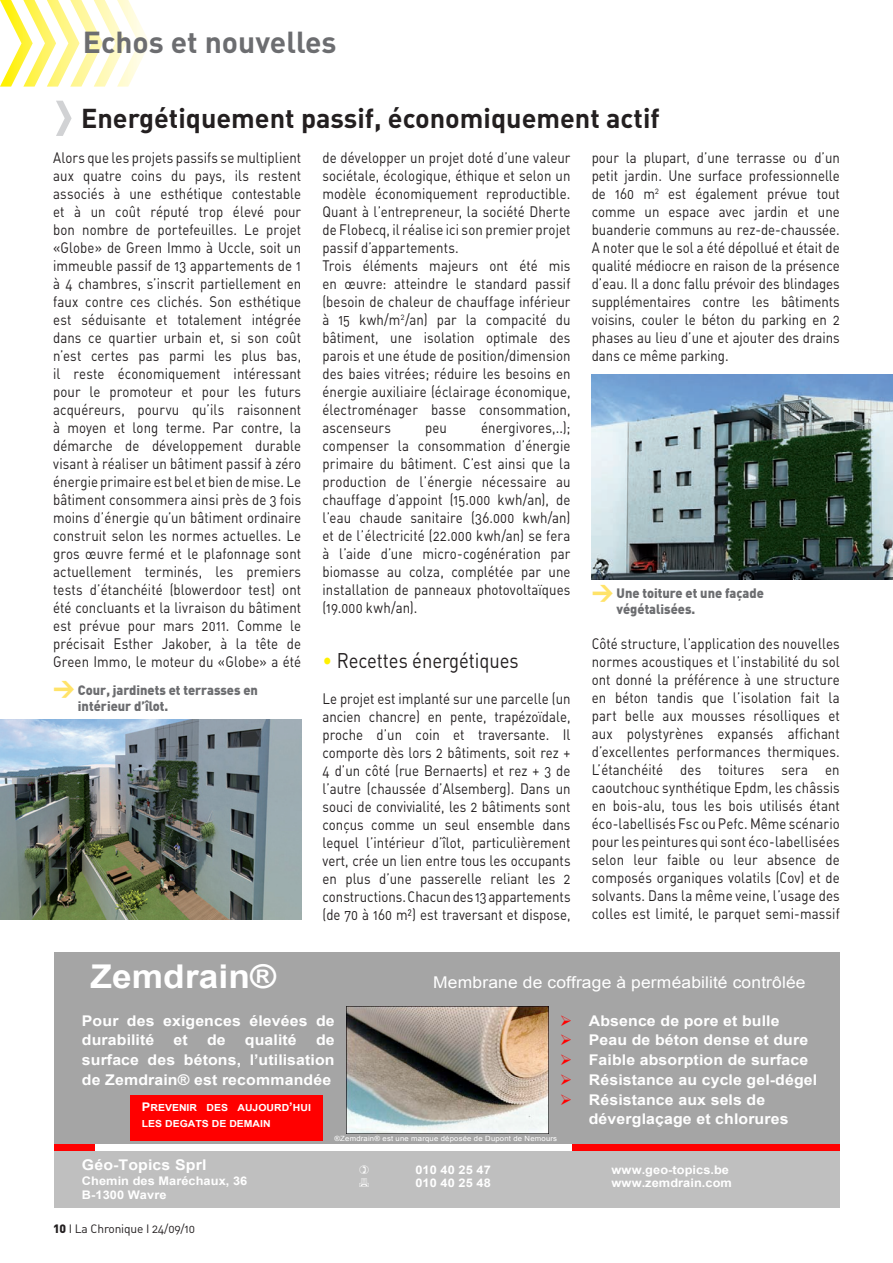
<style>
.page{position:relative;width:893px;height:1263px;background:#fff}
.page>*{position:absolute;margin:0;border:0;box-sizing:border-box;transform-origin:0 0}
.t1{font:700 32.7px "Arial";letter-spacing:.005em;color:#fff;scale:1.08 1}
.t2{font:30px "DIN Bold Alternate";color:#6c6d70}
.Titre{font:27px "DIN Bold Alternate";color:#231f20}
.sous-titre{font:21px "DIN Regular Alternate";letter-spacing:-.005em;color:#231f20;scale:.88 1}
.t3{font:16.2px "Arial";letter-spacing:.01em;color:#fff;scale:1.08 1}
.tx{font:15px/18px "DIN Regular Alternate";letter-spacing:.005em;color:#231f20;text-align:justify;scale:.88 1}
.t4{font:700 14.7px/19.6px "Arial";letter-spacing:.01em;color:#fff;scale:1.08 1}
.légende_photo{font:900 13.5px/16.2px "DIN";color:#6c6d70;scale:.95 1}
.t5{font:12px "DIN Regular Alternate";letter-spacing:-.015em;color:#231f20}
.t6{font:700 11.85px/13.6px "Arial";letter-spacing:.005em;color:#fff;scale:1.08 1}
.t7{font:700 9.75px/15.5px "Arial";color:#fff;scale:1.08 1}
.t8{font:7.2px "Arial";letter-spacing:.025em;color:#fff;scale:1.08 1}
.s1{color:#fff101}
.s2{font-size:22.5px;color:#ffe369}
.s3{font-size:11.85px}
.s4{color:#f00}
.s5{font-family:"DIN";font-weight:900}
</style>
<div class="page">
<svg style="left:0;top:0;width:149px;height:87px"></svg>
<svg style="left:56px;top:101px;width:16px;height:35px"></svg>
<div style="left:54px;top:1140px;width:41px;height:11px;background:#f00"></div>
<div style="left:572px;top:1140px;width:268px;height:13px;background:#f00"></div>
<div style="left:54px;top:952px;width:786px;height:192px;background:#a5a5a5"></div>
<img style="left:347px;top:1006px;width:201px;height:127px">
<div style="left:54px;top:1151px;width:786px;height:57px;background:#bfbfbf"></div>
<div style="left:130px;top:1095px;width:193px;height:45px;background:#f00"></div>
<img style="left:0;top:719px;width:301px;height:201px">
<img style="left:592px;top:374px;width:301px;height:205px">
<p class="t2" style="left:83px;top:23px;width:255px">Echos et nouvelles</p>
<p class="Titre" style="left:81px;top:100px;width:580px">Energétiquement passif, économiquement actif</p>
<p class="tx" style="left:322px;top:148px;width:283px">de développer un projet doté d’une valeur sociétale, écologique, éthique et selon un modèle économiquement reproductible.<br>Quant à l’entrepreneur, la société Dherte de Flobecq, il réalise ici son premier projet passif d’appartements.</p>
<p class="tx" style="left:322px;top:256px;width:283px">Trois éléments majeurs ont été mis en œuvre: atteindre le standard passif (besoin de chaleur de chauffage inférieur à 15 kwh/m<sup>2</sup>/an) par la compacité du bâtiment, une isolation optimale des parois et une étude de position/dimension des baies vitrées; réduire les besoins en énergie auxiliaire (éclairage économique, électroménager basse consommation, ascenseurs</p>
<p class="tx" style="left:53px;top:148px;width:283px">Alors que les projets passifs se multiplient aux quatre coins du pays, ils restent associés à une esthétique contestable et à un coût réputé trop élevé pour bon nombre de portefeuilles. Le projet «Globe» de Green Immo à Uccle, soit un immeuble passif de 13 appartements de 1 à 4 chambres, s’inscrit partiellement en faux contre ces clichés. Son esthétique est séduisante et totalement intégrée dans ce quartier urbain et, si son coût n’est certes pas parmi les plus bas, il reste économiquement intéressant pour le promoteur et pour les futurs acquéreurs, pourvu qu’ils raisonnent à moyen et long terme. Par contre, la démarche de développement durable visant à réaliser un bâtiment passif à zéro énergie primaire est bel et bien de mise. Le bâtiment consommera ainsi près de 3 fois moins d’énergie qu’un bâtiment ordinaire construit selon les normes actuelles. Le gros œuvre fermé et le plafonnage sont actuellement terminés, les premiers tests d’étanchéité (blowerdoor test) ont été concluants et la livraison du bâtiment est prévue pour mars 2011. Comme le précisait Esther Jakober, à la tête de Green Immo, le moteur du «Globe» a été</p>
<p class="tx" style="left:592px;top:148px;width:283px">pour la plupart, d’une terrasse ou d’un petit jardin. Une surface professionnelle de 160 m<sup>2</sup> est également prévue tout comme un espace avec jardin et une buanderie communs au rez-de-chaussée.<br>A noter que le sol a été dépollué et était de qualité médiocre en raison de la présence d’eau. Il a donc fallu prévoir des blindages supplémentaires contre les bâtiments voisins, couler le béton du parking en 2 phases au lieu d’une et ajouter des drains dans ce même parking.</p>
<p class="tx" style="left:322px;top:418px;width:283px;text-indent:159px">énergivores,..); compenser la consommation d’énergie primaire du bâtiment. C’est ainsi que la production de l’énergie nécessaire au chauffage d’appoint (15.000 kwh/an), de l’eau chaude sanitaire (36.000 kwh/an) et de l’électricité (22.000 kwh/an) se fera à l’aide d’une micro-cogénération par biomasse au colza, complétée par une installation de panneaux photovoltaïques (19.000 kwh/an).</p>
<p class="sous-titre" style="left:322px;top:647px;width:225px"><span class="s1">•</span> Recettes énergétiques</p>
<p class="tx" style="left:322px;top:689px;width:283px">Le projet est implanté sur une parcelle (un ancien chancre) en pente, trapézoïdale, proche d’un coin et traversante. Il comporte dès lors 2 bâtiments, soit rez + 4 d’un côté (rue Bernaerts) et rez + 3 de l’autre (chaussée d’Alsemberg). Dans un souci de convivialité, les 2 bâtiments sont conçus comme un seul ensemble dans lequel l’intérieur d’îlot, particulièrement vert, crée un lien entre tous les occupants en plus d’une passerelle reliant les 2 constructions. Chacun des 13 appartements (de 70 à 160 m²) est traversant et dispose,</p>
<p class="tx" style="left:425px;top:418px;width:26px">peu</p>
<p class="légende_photo" style="left:617px;top:584px;width:156px;text-indent:-25px"><span class="s2">&gt;</span> Une toiture et une façade végétalisées.</p>
<p class="tx" style="left:592px;top:634px;width:283px">Côté structure, l’application des nouvelles normes acoustiques et l’instabilité du sol ont donné la préférence à une structure en béton tandis que l’isolation fait la part belle aux mousses résolliques et aux polystyrènes expansés affichant d’excellentes performances thermiques.<br>L’étanchéité des toitures sera en caoutchouc synthétique Epdm, les châssis en bois-alu, tous les bois utilisés étant éco-labellisés Fsc ou Pefc. Même scénario pour les peintures qui sont éco-labellisées selon leur faible ou leur absence de composés organiques volatils (Cov) et de solvants. Dans la même veine, l’usage des colles est limité, le parquet semi-massif</p>
<p class="légende_photo" style="left:78px;top:681px;width:191px;text-indent:-25px"><span class="s2">&gt;</span> Cour, jardinets et terrasses en intérieur d’îlot.</p>
<p class="t1" style="left:90px;top:955px;width:173px">Zemdrain®</p>
<p class="t4" style="left:82px;top:1011px;width:236px">Pour des exigences élevées de durabilité</p>
<p class="t4" style="left:174px;top:1031px;width:15px">et</p>
<p class="t4" style="left:207px;top:1031px;width:19px">de</p>
<p class="t4" style="left:245px;top:1031px;width:50px">qualité</p>
<p class="t4" style="left:82px;top:1031px;width:236px;text-align:justify;text-indent:234px">de surface des bétons, l’utilisation de Zemdrain® est recommandée</p>
<p class="t7" style="left:142px;top:1100px;width:158px"><span class="s3">P</span>REVENIR DES AUJOURD<span class="s3">’</span>HUI<br>LES DEGATS DE DEMAIN</p>
<p class="t3" style="left:433px;top:972px;width:346px">Membrane de coffrage à perméabilité contrôlée</p>
<p class="t4" style="left:560px;top:1011px;width:205px"><span class="s4">➢</span> Absence de pore et bulle</p>
<p class="t4" style="left:560px;top:1031px;width:232px"><span class="s4">➢</span> Peau de béton dense et dure</p>
<p class="t4" style="left:560px;top:1051px;width:232px"><span class="s4">➢</span> Faible absorption de surface</p>
<p class="t4" style="left:560px;top:1070px;width:240px"><span class="s4">➢</span> Résistance au cycle gel-dégel</p>
<p class="t4" style="left:589px;top:1090px;width:186px;text-indent:-29px"><span class="s4">➢</span> Résistance aux sels de déverglaçage et chlorures</p>
<p class="t4" style="left:82px;top:1156px;width:117px">Géo-Topics Sprl</p>
<p class="t6" style="left:82px;top:1174px;width:155px">Chemin des Maréchaux, 36<br>B-1300 Wavre</p>
<p class="t5" style="left:53px;top:1221px;width:144px"><span class="s5">10</span> I La Chronique I 24/09/10</p>
<p class="t8" style="left:334px;top:1134px;width:208px">®Zemdrain® est une marque déposée de Dupont de Nemours</p>
<p class="t6" style="left:415px;top:1163px;width:71px">010 40 25 47<br>010 40 25 48</p>
<p class="t6" style="left:612px;top:1163px;width:113px">www.geo-topics.be www.zemdrain.com</p>
</div>
